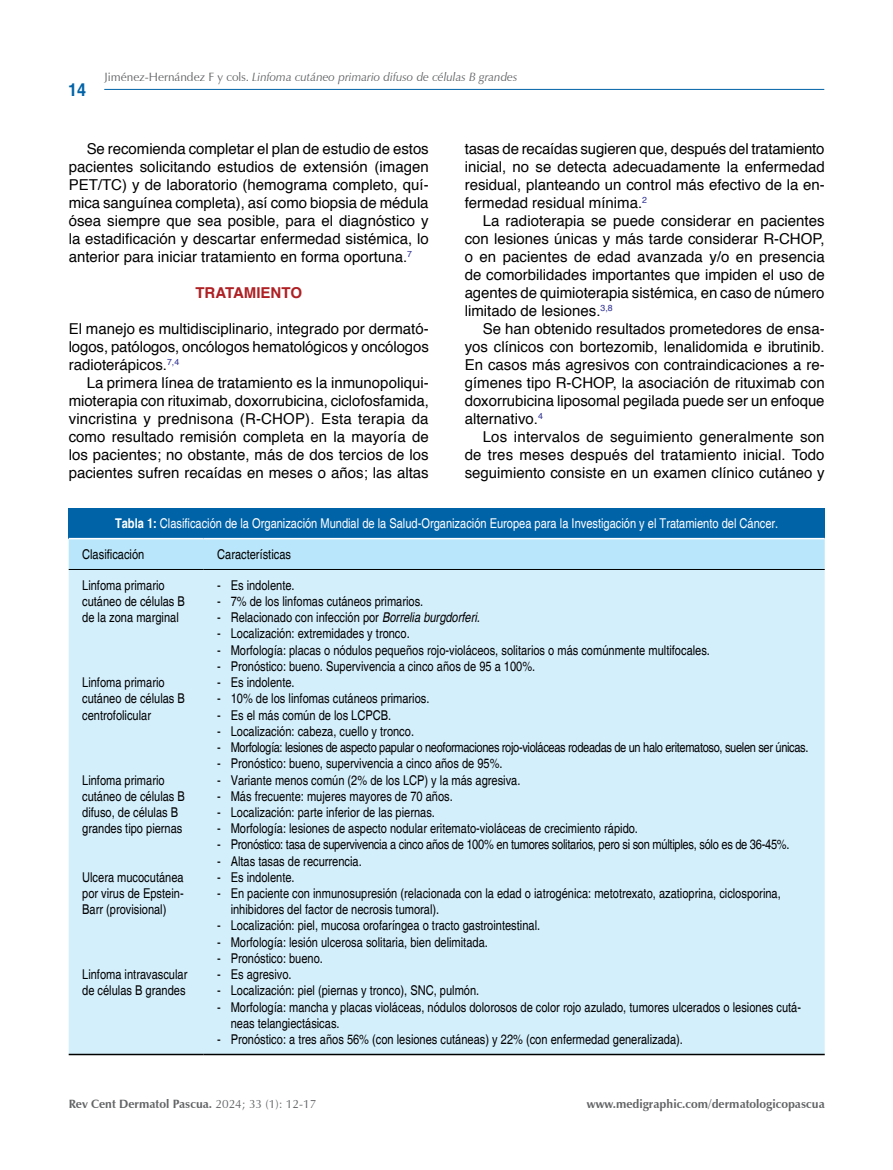
<style>
.page{position:relative;width:893px;height:1170px;background:#fff}
.page>*{position:absolute;margin:0;border:0;box-sizing:border-box;transform-origin:0 0}
.t1{font:700 18px "Helvetica";color:#0063a7;scale:.9 1}
.t2{font:15px/18px "Helvetica";color:#000;text-align:justify}
.t3{font:700 15px "Helvetica";color:#ae2024}
.t4{font:condensed 13.5px/16.2px "Helvetica";color:#000}
.t5{font:condensed 13.5px "Helvetica";color:#fff}
.t6{font:condensed 13.5px "Helvetica";letter-spacing:-.025em;color:#000}
.t7{font:condensed 13.5px "Helvetica";letter-spacing:-.02em;color:#000}
.t8{font:700 12px "Zapf Humanist 601 BT";color:#636466}
.t9{font:italic 12px "Zapf Humanist 601 BT";color:#636466}
.s1{font-style:normal}
.s2{font-weight:700}
.s3{font-style:italic}
.s4{font-weight:400}
</style>
<div class="page">
<hr style="left:104px;top:89px;width:720px;height:1px;background:#0063a7">
<div style="left:69px;top:508px;width:756px;height:30px;background:#0063a7"></div>
<div style="left:69px;top:539px;width:756px;height:30px;background:#b9e6fa"></div>
<div style="left:69px;top:570px;width:756px;height:483px;background:#d4effc"></div>
<hr style="left:69px;top:1053px;width:135px;height:2px;background:#000">
<hr style="left:204px;top:1053px;width:621px;height:2px;background:#000">
<hr style="left:69px;top:569px;width:135px;height:1px;background:#000">
<hr style="left:204px;top:569px;width:621px;height:1px;background:#000">
<p class="t1" style="left:68px;top:75px;width:22px">14</p>
<p class="t9" style="left:105px;top:70px;width:414px"><span class="s1">Jiménez-Hernández F y cols.</span> Linfoma cutáneo primario difuso de células B grandes</p>
<p class="t2" style="left:69px;top:140px;width:362px;text-indent:18px">Se recomienda completar el plan de estudio de estos pacientes solicitando estudios de extensión (imagen PET/TC) y de laboratorio (hemograma completo, quí&shy;mica sanguínea completa), así como biopsia de médula ósea siempre que sea posible, para el diagnóstico y la estadificación y descartar enfermedad sistémica, lo anterior para iniciar tratamiento en forma oportuna.<sup>7</sup></p>
<p class="t3" style="left:195px;top:280px;width:108px">TRATAMIENTO</p>
<p class="t2" style="left:69px;top:320px;width:362px">El manejo es multidisciplinario, integrado por dermató&shy;logos, patólogos, oncólogos hematológicos y oncólogos radioterápicos.<sup>7,4</sup></p>
<p class="t2" style="left:69px;top:374px;width:362px;text-indent:18px">La primera línea de tratamiento es la inmunopoliqui&shy;mioterapia con rituximab, doxorrubicina, ciclofosfamida, vincristina y prednisona (R-CHOP). Esta terapia da como resultado remisión completa en la mayoría de los pacientes; no obstante, más de dos tercios de los pacientes sufren recaídas en meses o años; las altas</p>
<p class="t2" style="left:465px;top:140px;width:361px">tasas de recaídas sugieren que, después del tratamiento inicial, no se detecta adecuadamente la enfermedad residual, planteando un control más efectivo de la en&shy;fermedad residual mínima.<sup>2</sup></p>
<p class="t2" style="left:465px;top:212px;width:362px;text-indent:18px">La radioterapia se puede considerar en pacientes con lesiones únicas y más tarde considerar R-CHOP, o en pacientes de edad avanzada y/o en presencia de comorbilidades importantes que impiden el uso de agentes de quimioterapia sistémica, en caso de número limitado de lesiones.<sup>3,8</sup></p>
<p class="t2" style="left:465px;top:320px;width:361px;text-indent:18px">Se han obtenido resultados prometedores de ensa&shy;yos clínicos con bortezomib, lenalidomida e ibrutinib.<br>En casos más agresivos con contraindicaciones a re&shy;gímenes tipo R-CHOP, la asociación de rituximab con doxorrubicina liposomal pegilada puede ser un enfoque alternativo.<sup>4</sup></p>
<p class="t2" style="left:465px;top:428px;width:361px;text-indent:18px">Los intervalos de seguimiento generalmente son de tres meses después del tratamiento inicial. Todo seguimiento consiste en un examen clínico cutáneo y</p>
<p class="t5" style="left:115px;top:515px;width:665px"><span class="s2">Tabla 1:</span> Clasificación de la Organización Mundial de la Salud-Organización Europea para la Investigación y el Tratamiento del Cáncer.</p>
<p class="t4" style="left:82px;top:546px;width:64px">Clasificación</p>
<p class="t4" style="left:217px;top:546px;width:75px">Características</p>
<p class="t4" style="left:82px;top:577px;width:104px">Linfoma primario cutáneo de células B de la zona marginal</p>
<p class="t4" style="left:217px;top:577px;width:79px">- Es indolente.</p>
<p class="t4" style="left:217px;top:593px;width:208px">- 7% de los linfomas cutáneos primarios.</p>
<p class="t4" style="left:217px;top:609px;width:264px">- Relacionado con infección por <span class="s3">Borrelia burgdorferi.</span></p>
<p class="t4" style="left:217px;top:625px;width:194px">- Localización: extremidades y tronco.</p>
<p class="t4" style="left:217px;top:642px;width:494px">- Morfología: placas o nódulos pequeños rojo-violáceos, solitarios o más comúnmente multifocales.</p>
<p class="t4" style="left:217px;top:658px;width:320px">- Pronóstico: bueno. Supervivencia a cinco años de 95 a 100%.</p>
<p class="t4" style="left:82px;top:674px;width:104px">Linfoma primario cutáneo de células B centrofolicular</p>
<p class="t4" style="left:217px;top:674px;width:79px">- Es indolente.</p>
<p class="t4" style="left:217px;top:690px;width:214px">- 10% de los linfomas cutáneos primarios.</p>
<p class="t4" style="left:217px;top:706px;width:176px">- Es el más común de los LCPCB.</p>
<p class="t4" style="left:217px;top:723px;width:198px">- Localización: cabeza, cuello y tronco.</p>
<p class="t6" style="left:217px;top:739px;width:593px">- Morfología: lesiones de aspecto papular o neoformaciones rojo-violáceas rodeadas de un halo eritematoso, suelen ser únicas.</p>
<p class="t4" style="left:217px;top:755px;width:287px">- Pronóstico: bueno, supervivencia a cinco años de 95%.</p>
<p class="t4" style="left:82px;top:771px;width:104px">Linfoma primario cutáneo de células B difuso, de células B grandes tipo piernas</p>
<p class="t4" style="left:217px;top:771px;width:305px">- Variante menos común (2% de los LCP) y la más agresiva.</p>
<p class="t4" style="left:217px;top:788px;width:237px">- Más frecuente: mujeres mayores de 70 años.</p>
<p class="t4" style="left:217px;top:804px;width:219px">- Localización: parte inferior de las piernas.</p>
<p class="t4" style="left:217px;top:820px;width:422px">- Morfología: lesiones de aspecto nodular eritemato-violáceas de crecimiento rápido.</p>
<p class="t7" style="left:217px;top:836px;width:574px">- Pronóstico: tasa de supervivencia a cinco años de 100% en tumores solitarios, pero si son múltiples, sólo es de 36-45%.</p>
<p class="t4" style="left:217px;top:852px;width:146px">- Altas tasas de recurrencia.</p>
<p class="t4" style="left:82px;top:869px;width:103px;text-align:justify">Ulcera mucocutánea por virus de Epstein-Barr (provisional)</p>
<p class="t4" style="left:217px;top:869px;width:79px">- Es indolente.</p>
<p class="t4" style="left:231px;top:885px;width:552px;text-indent:-14px">- En paciente con inmunosupresión (relacionada con la edad o iatrogénica: metotrexato, azatioprina, ciclosporina, inhibidores del factor de necrosis tumoral).</p>
<p class="t4" style="left:217px;top:917px;width:325px">- Localización: piel, mucosa orofaríngea o tracto gastrointestinal.</p>
<p class="t4" style="left:217px;top:933px;width:272px">- Morfología: lesión ulcerosa solitaria, bien delimitada.</p>
<p class="t4" style="left:217px;top:950px;width:107px">- Pronóstico: bueno.</p>
<p class="t4" style="left:82px;top:966px;width:107px">Linfoma intravascular de células B grandes</p>
<p class="t4" style="left:217px;top:966px;width:76px">- Es agresivo.</p>
<p class="t4" style="left:217px;top:982px;width:264px">- Localización: piel (piernas y tronco), SNC, pulmón.</p>
<p class="t4" style="left:231px;top:998px;width:572px;text-indent:-14px">- Morfología: mancha y placas violáceas, nódulos dolorosos de color rojo azulado, tumores ulcerados o lesiones cutá&shy;neas telangiectásicas.</p>
<p class="t4" style="left:217px;top:1031px;width:467px">- Pronóstico: a tres años 56% (con lesiones cutáneas) y 22% (con enfermedad generalizada).</p>
<p class="t8" style="left:69px;top:1096px;width:249px">Rev Cent Dermatol Pascua. <span class="s4">2024; 33 (1): 12-17</span></p>
<p class="t8" style="left:587px;top:1096px;width:239px">www.medigraphic.com/dermatologicopascua</p>
</div>
